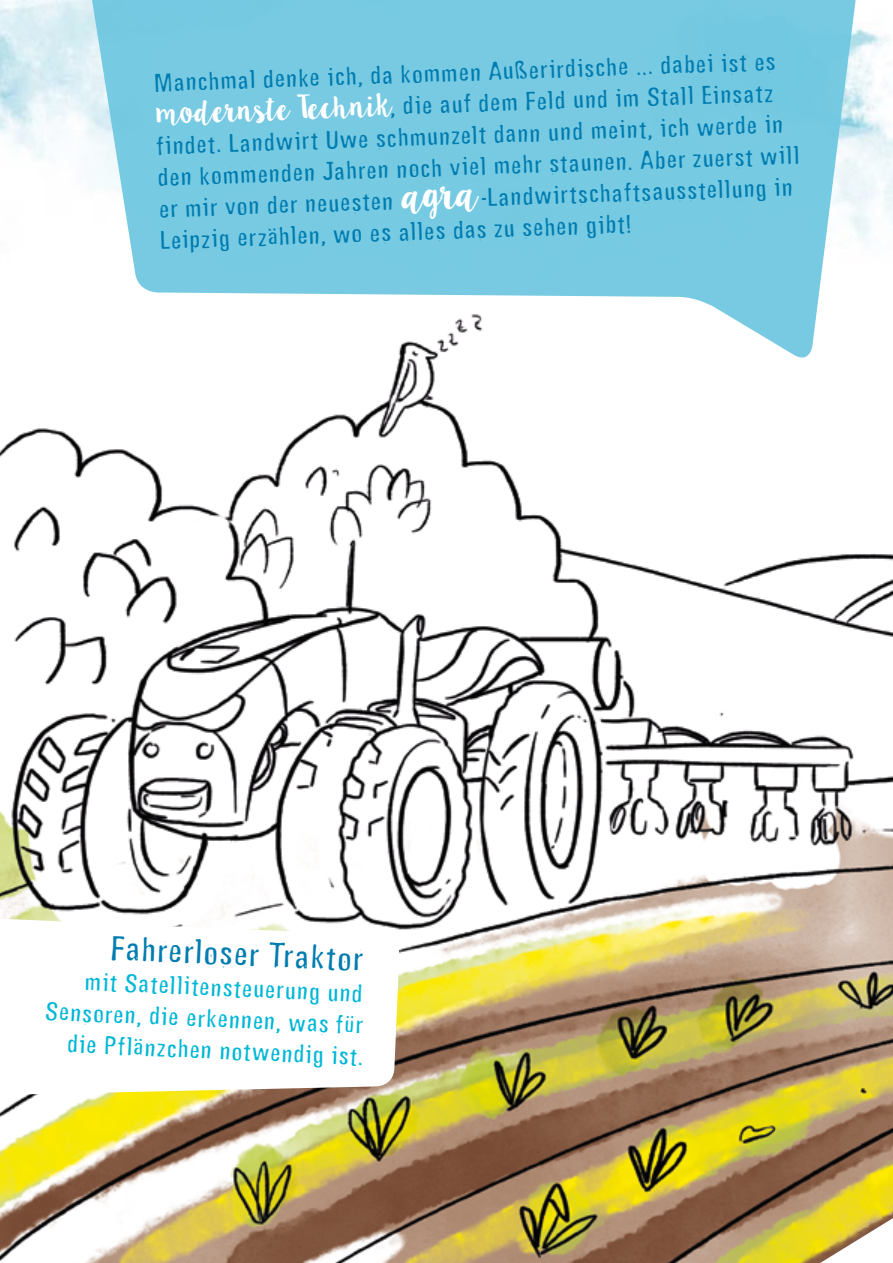
<style>
.page{position:relative;width:893px;height:1263px;background:#fff}
.page>*{position:absolute;margin:0;border:0;box-sizing:border-box;transform-origin:0 0}
.t1{font:36px "Gagamond";color:#007cb0}
.t2{font:27px/31.5px "Gagamond";color:#007cb0}
.t3{font:27px/31.5px "Gagamond";color:#00b7d6;text-align:right}
.s1{font-family:"Lilly Belle";color:#fff}
.s2{font-family:"Lilly Belle";font-size:34.5px;color:#fff}
</style>
<div class="page">
<img style="left:0;top:0;width:893px;height:1263px">
<img style="left:889px;top:642px;width:4px;height:81px">
<svg style="left:74px;top:0;width:790px;height:364px;fill:#77cae2"></svg>
<svg style="left:0;top:917px;width:400px;height:178px"></svg>
<svg style="left:820px;top:1218px;width:73px;height:45px"></svg>
<p class="t2" style="left:154px;top:67px;width:643px;rotate:-2deg">Manchmal denke ich, da kommen Außerirdische ... dabei ist es <span class="s1">modernste Technik</span>, die auf dem Feld und im Stall Einsatz findet. Landwirt Uwe schmunzelt dann und meint, ich werde in den kommenden Jahren noch viel mehr staunen. Aber zuerst will er mir von der neuesten <span class="s2">agra</span>-Landwirtschaftsausstellung in Leipzig erzählen, wo es alles das zu sehen gibt!</p>
<h1 class="t1" style="left:112px;top:927px;width:254px;rotate:3deg">Fahrerloser Traktor</h1>
<p class="t3" style="left:47px;top:965px;width:321px;rotate:2deg">mit Satellitensteuerung und<br>Sensoren, die erkennen, was für die Pflänzchen notwendig ist.</p>
</div>
